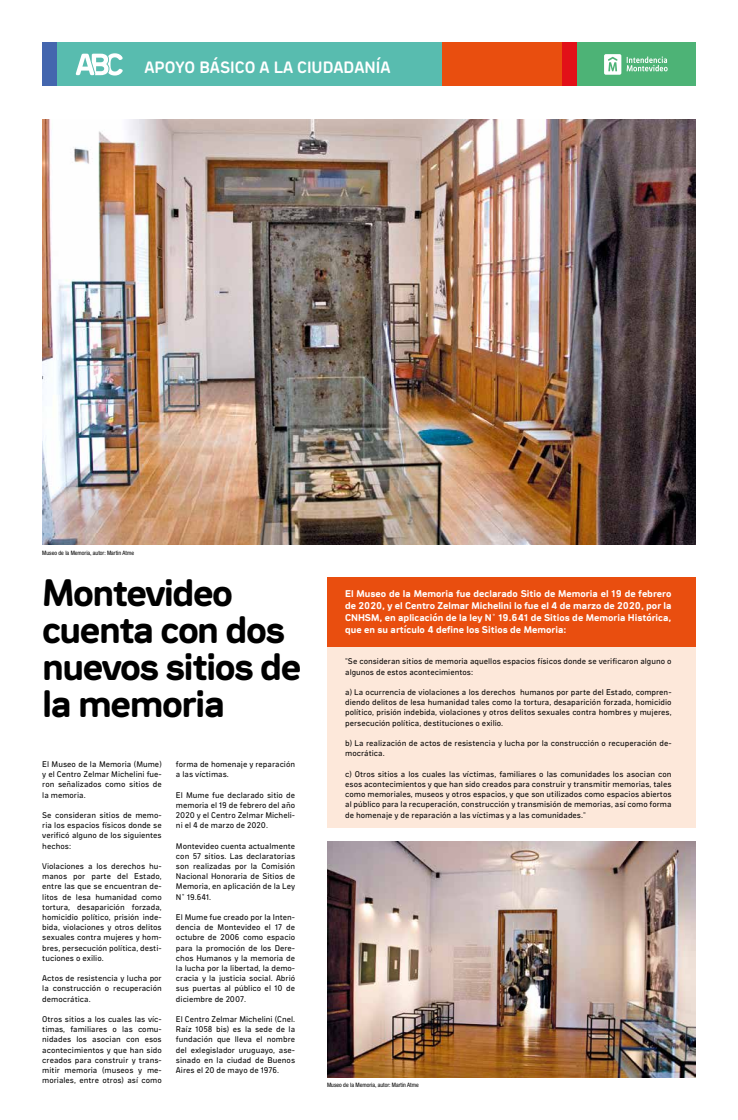
<style>
.page{position:relative;width:738px;height:1120px;background:#fff}
.page>*{position:absolute;margin:0;border:0;box-sizing:border-box;transform-origin:0 0}
.t1{font:900 39px/36.8px "Ciudadela Pro";letter-spacing:-.04em;color:#000}
.t2{font:700 16.8px "Ciudadela Pro";color:#fff}
.t3{font:900 10px/12px "Ciudadela Pro";color:#fff;text-align:justify}
.t4{font:8.5px/10.2px "Ciudadela Pro";color:#000;text-align:justify}
.t5{font:condensed 6px "Helvetica Neue";color:#000}
</style>
<div class="page">
<div style="left:43px;top:43px;width:651px;height:43px;background:#58bcaf"></div>
<div style="left:575px;top:43px;width:119px;height:43px;background:#4db376"></div>
<svg style="left:75px;top:53px;width:48px;height:23px"></svg>
<svg style="left:604px;top:54px;width:63px;height:21px"></svg>
<div style="left:442px;top:43px;width:119px;height:43px;background:#e94e0f"></div>
<div style="left:561px;top:43px;width:14px;height:43px;background:#e21018"></div>
<div style="left:43px;top:43px;width:14px;height:43px;background:#4466ae"></div>
<img style="left:43px;top:119px;width:651px;height:425px">
<img style="left:327px;top:842px;width:367px;height:235px">
<div style="left:327px;top:577px;width:367px;height:70px;background:#e94e0f"></div>
<div style="left:327px;top:647px;width:367px;height:181px;background:#fde8da"></div>
<h2 class="t2" style="left:144px;top:56px;width:247px">APOYO BÁSICO A LA CIUDADANÍA</h2>
<p class="t5" style="left:42px;top:549px;width:93px">Museo de la Memoria, autor: Martin Atme</p>
<h1 class="t1" style="left:42px;top:573px;width:260px">Montevideo cuenta con dos nuevos sitios de la memoria</h1>
<p class="t4" style="left:42px;top:758px;width:121px">El Museo de la Memoria (Mume) y el Centro Zelmar Michelini fue&shy;ron señalizados como sitios de la memoria.</p>
<p class="t4" style="left:42px;top:809px;width:121px">Se consideran sitios de memo&shy;ria los espacios físicos donde se verificó alguno de los siguientes hechos:</p>
<p class="t4" style="left:42px;top:860px;width:121px">Violaciones a los derechos hu&shy;manos por parte del Estado, entre las que se encuentran de&shy;litos de lesa humanidad como tortura, desaparición forzada, homicidio político, prisión inde&shy;bida, violaciones y otros delitos sexuales contra mujeres y hom&shy;bres, persecución política, desti&shy;tuciones o exilio.</p>
<p class="t4" style="left:42px;top:973px;width:121px">Actos de resistencia y lucha por la construcción o recuperación democrática.</p>
<p class="t4" style="left:42px;top:1013px;width:121px">Otros sitios a los cuales las víc&shy;timas, familiares o las comu&shy;nidades los asocian con esos acontecimientos y que han sido creados para construir y trans&shy;mitir memoria (museos y me&shy;moriales, entre otros) así como</p>
<p class="t4" style="left:176px;top:758px;width:121px">forma de homenaje y reparación a las víctimas.</p>
<p class="t4" style="left:176px;top:789px;width:121px">El Mume fue declarado sitio de memoria el 19 de febrero del año 2020 y el Centro Zelmar Micheli&shy;ni el 4 de marzo de 2020.</p>
<p class="t4" style="left:176px;top:840px;width:121px">Montevideo cuenta actualmente con 57 sitios. Las declaratorias son realizadas por la Comisión Nacional Honoraria de Sitios de Memoria, en aplicación de la Ley N° 19.641.</p>
<p class="t4" style="left:176px;top:911px;width:121px">El Mume fue creado por la Inten&shy;dencia de Montevideo el 17 de octubre de 2006 como espacio para la promoción de los Dere&shy;chos Humanos y la memoria de la lucha por la libertad, la demo&shy;cracia y la justicia social. Abrió sus puertas al público el 10 de diciembre de 2007.</p>
<p class="t4" style="left:176px;top:1013px;width:121px">El Centro Zelmar Michelini (Cnel.<br>Raíz 1058 bis) es la sede de la fundación que lleva el nombre del exlegislador uruguayo, ase&shy;sinado en la ciudad de Buenos Aires el 20 de mayo de 1976.</p>
<p class="t3" style="left:345px;top:587px;width:328px">El Museo de la Memoria fue declarado Sitio de Memoria el 19 de febrero de 2020, y el Centro Zelmar Michelini lo fue el 4 de marzo de 2020, por la CNHSM, en aplicación de la ley N° 19.641 de Sitios de Memoria Histórica, que en su artículo 4 define los Sitios de Memoria:</p>
<p class="t4" style="left:345px;top:656px;width:328px">"Se consideran sitios de memoria aquellos espacios físicos donde se verificaron alguno o algunos de estos acontecimientos:</p>
<p class="t4" style="left:345px;top:687px;width:328px">a) La ocurrencia de violaciones a los derechos humanos por parte del Estado, compren&shy;diendo delitos de lesa humanidad tales como la tortura, desaparición forzada, homicidio político, prisión indebida, violaciones y otros delitos sexuales contra hombres y mujeres, persecución política, destituciones o exilio.</p>
<p class="t4" style="left:345px;top:738px;width:327px">b) La realización de actos de resistencia y lucha por la construcción o recuperación de&shy;mocrática.</p>
<p class="t4" style="left:345px;top:768px;width:328px">c) Otros sitios a los cuales las víctimas, familiares o las comunidades los asocian con esos acontecimientos y que han sido creados para construir y transmitir memorias, tales como memoriales, museos y otros espacios, y que son utilizados como espacios abiertos al público para la recuperación, construcción y transmisión de memorias, así como forma de homenaje y de reparación a las víctimas y a las comunidades."</p>
<p class="t5" style="left:327px;top:1082px;width:93px">Museo de la Memoria, autor: Martin Atme</p>
</div>
